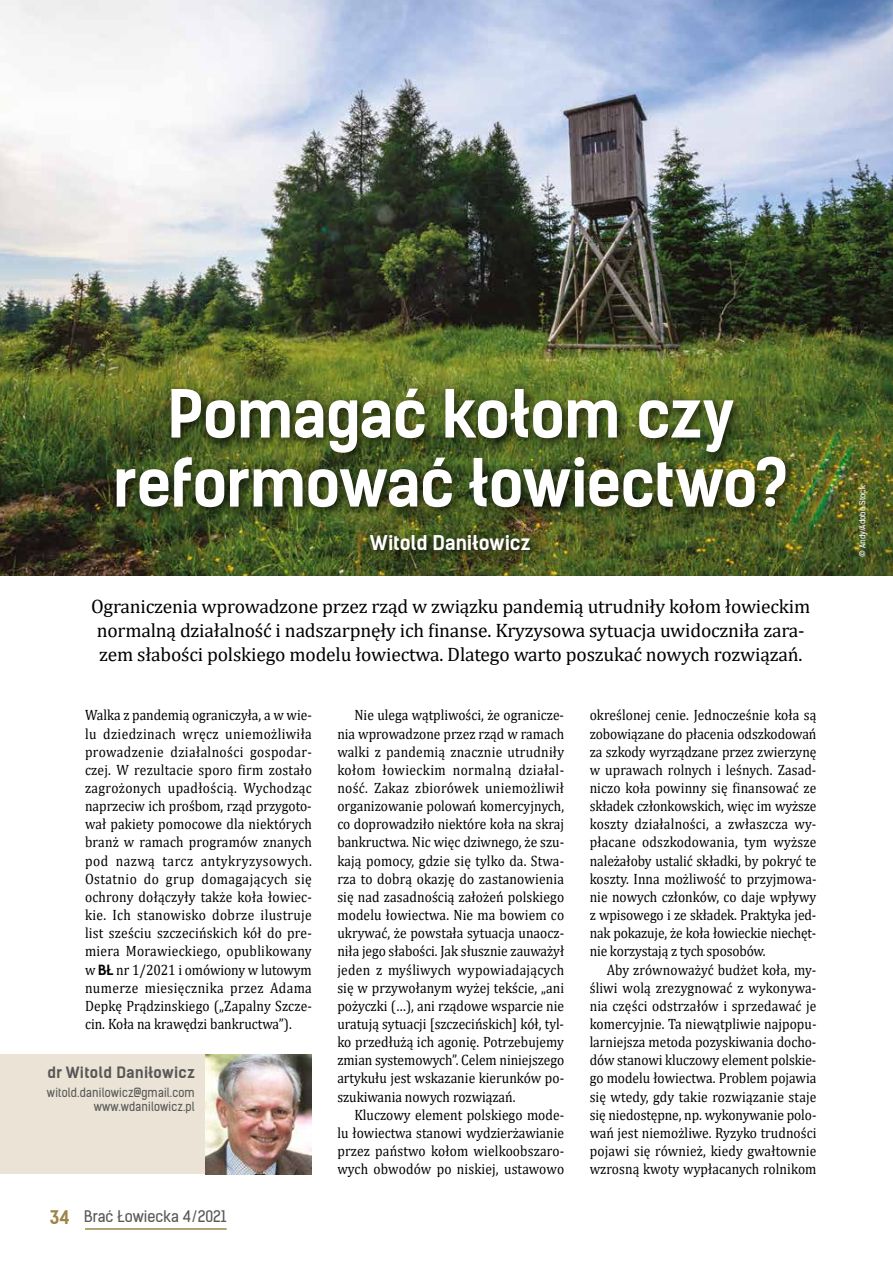
<style>
.page{position:relative;width:893px;height:1263px;background:#fff}
.page>*{position:absolute;margin:0;border:0;box-sizing:border-box;transform-origin:0 0}
.t1{font:700 63px/69px "Kelson Sans BG";letter-spacing:-.02em;color:#fff;text-align:center}
.t2{font:19.5px/24px "Cambria";letter-spacing:-.01em;color:#000}
.t3{font:700 19.5px "Kelson Sans BG";letter-spacing:-.005em;color:#fff}
.t4{font:15px/18.1px "Cambria";color:#000;text-align:justify;scale:.9 1}
.t5{font:15px "Kelson Sans BG";color:#575756}
.t6{font:700 15px "Kelson Sans BG";letter-spacing:.02em;color:#575756}
.t7{font:12px/14.4px "Kelson Sans BG";letter-spacing:.02em;color:#575756;text-align:right;scale:.92 1}
.t8{font:8.1px "Kelson Sans BG";letter-spacing:-.005em;color:#fff}
.s1{font-family:"Kelson Sans BG";font-weight:700;font-size:13.5px}
.s2{font-weight:700;font-size:18px;color:#9d8448}
</style>
<div class="page">
<hr style="left:85px;top:1228px;width:142px;height:2px;background:#9d8448">
<img style="left:0;top:0;width:893px;height:575px">
<div style="left:111px;top:383px;width:686px;height:136px;background:#000;opacity:.75"></div>
<div style="left:365px;top:528px;width:176px;height:34px;background:#000;opacity:.75"></div>
<div style="left:0;top:1055px;width:312px;height:119px;background:#eae3d6"></div>
<img style="left:206px;top:1055px;width:106px;height:119px">
<h1 class="t1" style="left:113px;top:380px;width:677px">Pomagać kołom czy reformować łowiectwo?</h1>
<h2 class="t3" style="left:370px;top:531px;width:162px">Witold Daniłowicz</h2>
<p class="t2" style="left:91px;top:594px;width:721px">Ograniczenia wprowadzone przez rząd w związku pandemią utrudniły kołom łowieckim normalną działalność i nadszarpnęły ich finanse. Kryzysowa sytuacja uwidoczniła zara&shy;zem słabości polskiego modelu łowiectwa. Dlatego warto poszukać nowych rozwiązań.</p>
<p class="t4" style="left:85px;top:706px;width:254px">Walka z pandemią ograniczyła, a w wie&shy;lu dziedzinach wręcz uniemożliwiła prowadzenie działalności gospodar&shy;czej. W rezultacie sporo firm zostało zagrożonych upadłością. Wychodząc naprzeciw ich prośbom, rząd przygoto&shy;wał pakiety pomocowe dla niektórych branż w ramach programów znanych pod nazwą tarcz antykryzysowych.<br>Ostatnio do grup domagających się ochrony dołączyły także koła łowiec&shy;kie. Ich stanowisko dobrze ilustruje list sześciu szczecińskich kół do pre&shy;miera Morawieckiego, opublikowany w <span class="s1">BŁ</span> nr 1/2021 i omówiony w lutowym numerze miesięcznika przez Adama Depkę Prądzinskiego („Zapalny Szcze&shy;cin. Koła na krawędzi bankructwa”).</p>
<p class="t4" style="left:337px;top:706px;width:254px;text-indent:17px">Nie ulega wątpliwości, że ogranicze&shy;nia wprowadzone przez rząd w ramach walki z pandemią znacznie utrudniły kołom łowieckim normalną działal&shy;ność. Zakaz zbiorówek uniemożliwił organizowanie polowań komercyjnych, co doprowadziło niektóre koła na skraj bankructwa. Nic więc dziwnego, że szu&shy;kają pomocy, gdzie się tylko da. Stwa&shy;rza to dobrą okazję do zastanowienia się nad zasadnością założeń polskiego modelu łowiectwa. Nie ma bowiem co ukrywać, że powstała sytuacja unaocz&shy;niła jego słabości. Jak słusznie zauważył jeden z myśliwych wypowiadających się w przywołanym wyżej tekście, „ani pożyczki (…), ani rządowe wsparcie nie uratują sytuacji [szczecińskich] kół, tyl&shy;ko przedłużą ich agonię. Potrzebujemy zmian systemowych”. Celem niniejszego artykułu jest wskazanie kierunków po&shy;szukiwania nowych rozwiązań.</p>
<p class="t4" style="left:337px;top:1105px;width:253px;text-indent:17px">Kluczowy element polskiego mode&shy;lu łowiectwa stanowi wydzierżawianie przez państwo kołom wielkoobszaro&shy;wych obwodów po niskiej, ustawowo</p>
<p class="t6" style="left:47px;top:1063px;width:149px">dr Witold Daniłowicz</p>
<p class="t7" style="left:47px;top:1085px;width:162px">witold.danilowicz@gmail.com www.wdanilowicz.pl</p>
<p class="t5" style="left:50px;top:1207px;width:178px"><span class="s2">34</span> Brać Łowiecka 4/2021</p>
<p class="t4" style="left:590px;top:706px;width:254px">określonej cenie. Jednocześnie koła są zobowiązane do płacenia odszkodowań za szkody wyrządzane przez zwierzynę w uprawach rolnych i leśnych. Zasad&shy;niczo koła powinny się finansować ze składek członkowskich, więc im wyższe koszty działalności, a zwłaszcza wy&shy;płacane odszkodowania, tym wyższe należałoby ustalić składki, by pokryć te koszty. Inna możliwość to przyjmowa&shy;nie nowych członków, co daje wpływy z wpisowego i ze składek. Praktyka jed&shy;nak pokazuje, że koła łowieckie niechęt&shy;nie korzystają z tych sposobów.</p>
<p class="t4" style="left:590px;top:960px;width:254px;text-indent:17px">Aby zrównoważyć budżet koła, my&shy;śliwi wolą zrezygnować z wykonywa&shy;nia części odstrzałów i sprzedawać je komercyjnie. Ta niewątpliwie najpopu&shy;larniejsza metoda pozyskiwania docho&shy;dów stanowi kluczowy element polskie&shy;go modelu łowiectwa. Problem pojawia się wtedy, gdy takie rozwiązanie staje się niedostępne, np. wykonywanie polo&shy;wań jest niemożliwe. Ryzyko trudności pojawi się również, kiedy gwałtownie wzrosną kwoty wypłacanych rolnikom</p>
<p class="t8" style="left:858px;top:557px;width:73px;rotate:-90deg">© Andy/Adobe Stock</p>
</div>
